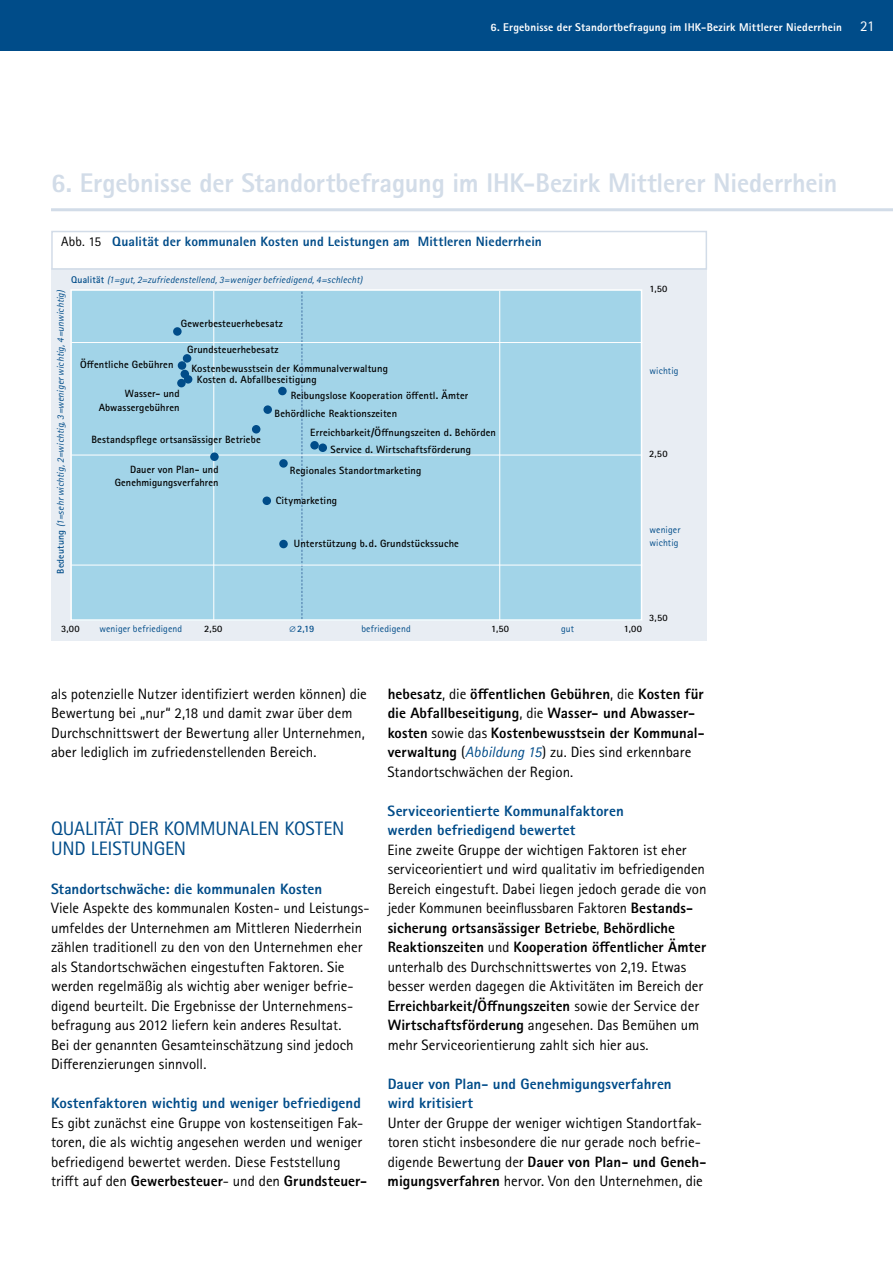
<style>
.page{position:relative;width:893px;height:1263px;background:#fff}
.page>*{position:absolute;margin:0;border:0;box-sizing:border-box;transform-origin:0 0}
.t1{font:800 27px "Rotis Sans Serif Pro";letter-spacing:-.005em;color:#d2dce8}
.t2{font:19.5px "Rotis Sans Serif Pro";letter-spacing:-.01em;color:#004c89}
.t3{font:15px/19.5px "Rotis Sans Serif Pro";letter-spacing:-.005em;color:#000}
.t4{font:800 15px/19.5px "Rotis Sans Serif Pro";color:#000}
.t5{font:800 15px/19.5px "Rotis Sans Serif Pro";letter-spacing:.005em;color:#004c89}
.t6{font:15px "Rotis Sans Serif Pro";color:#fff}
.t7{font:800 13.5px "Rotis Sans Serif Pro";letter-spacing:.005em;color:#004c89}
.t8{font:800 11.25px "Rotis Sans Serif Pro";letter-spacing:.015em;color:#fff}
.t9{font:700 10.5px/13.5px "Rotis Sans Serif Pro";letter-spacing:.015em;color:#000;text-align:right}
.t10{font:italic 9.75px "Rotis Sans Serif Pro";letter-spacing:.01em;color:#004c89}
.t11{font:9.75px/13px "Rotis Sans Serif Pro";letter-spacing:.01em;color:#004c89}
.t12{font:700 9.75px "Rotis Sans Serif Pro";letter-spacing:.025em;color:#000}
.t13{font:700 9.75px "Rotis Sans Serif Pro";color:#004c89}
.s1{font-weight:400;color:#000}
.s2{font-weight:700;font-style:normal}
.s3{font-weight:800}
.s4{font-weight:400}
.s5{font-weight:400;font-style:italic;color:#004c89}
</style>
<div class="page">
<div style="left:0;top:0;width:893px;height:51px;background:#004c89"></div>
<div style="left:51px;top:268px;width:656px;height:372px;background:#e8edf3"></div>
<div style="left:71px;top:290px;width:571px;height:330px;background:#a2d4e8"></div>
<div style="left:70px;top:289px;width:572px;height:332px;border:2px solid #fff"></div>
<svg style="left:302px;top:292px;width:1px;height:327px"></svg>
<hr style="left:51px;top:208px;width:842px;height:3px;background:#d2dce8">
<hr style="left:213px;top:291px;width:1px;height:329px;background:#fff">
<hr style="left:71px;top:455px;width:571px;height:1px;background:#fff">
<hr style="left:71px;top:565px;width:571px;height:1px;background:#fff">
<hr style="left:71px;top:342px;width:571px;height:1px;background:#fff">
<hr style="left:499px;top:291px;width:1px;height:329px;background:#fff">
<div style="left:51px;top:231px;width:656px;height:39px;border:2px solid #d2dce8"></div>
<div style="left:263px;top:405px;width:9px;height:9px;background:#004c89;border-radius:50%"></div>
<div style="left:183px;top:354px;width:8px;height:9px;background:#004c89;border-radius:50%"></div>
<div style="left:263px;top:496px;width:8px;height:9px;background:#004c89;border-radius:50%"></div>
<div style="left:252px;top:425px;width:8px;height:8px;background:#004c89;border-radius:50%"></div>
<div style="left:279px;top:540px;width:9px;height:8px;background:#004c89;border-radius:50%"></div>
<div style="left:318px;top:443px;width:9px;height:9px;background:#004c89;border-radius:50%"></div>
<div style="left:184px;top:375px;width:8px;height:9px;background:#004c89;border-radius:50%"></div>
<div style="left:210px;top:452px;width:9px;height:9px;background:#004c89;border-radius:50%"></div>
<div style="left:310px;top:441px;width:9px;height:8px;background:#004c89;border-radius:50%"></div>
<div style="left:278px;top:387px;width:9px;height:8px;background:#004c89;border-radius:50%"></div>
<div style="left:279px;top:459px;width:9px;height:9px;background:#004c89;border-radius:50%"></div>
<div style="left:178px;top:361px;width:8px;height:9px;background:#004c89;border-radius:50%"></div>
<div style="left:181px;top:370px;width:8px;height:8px;background:#004c89;border-radius:50%"></div>
<div style="left:177px;top:379px;width:9px;height:8px;background:#004c89;border-radius:50%"></div>
<div style="left:173px;top:327px;width:9px;height:9px;background:#004c89;border-radius:50%"></div>
<p class="t8" style="left:491px;top:20px;width:353px">6. Ergebnisse der Standortbefragung im IHK-Bezirk Mittlerer Niederrhein</p>
<p class="t6" style="left:860px;top:17px;width:16px">21</p>
<h1 class="t1" style="left:51px;top:165px;width:788px">6. Ergebnisse der Standortbefragung im IHK-Bezirk Mittlerer Niederrhein</h1>
<p class="t7" style="left:61px;top:233px;width:482px"><span class="s1">Abb. 15</span> Qualität der kommunalen Kosten und Leistungen am Mittleren Niederrhein</p>
<p class="t10" style="left:71px;top:274px;width:293px"><span class="s2">Qualität</span> (1=gut, 2=zufriedenstellend, 3=weniger befriedigend, 4=schlecht)</p>
<p class="t10" style="left:55px;top:574px;width:285px;rotate:-90deg"><span class="s2">Bedeutung</span> (1=sehr wichtig, 2=wichtig, 3=weniger wichtig, 4=unwichtig)</p>
<p class="t9" style="left:181px;top:316px;width:103px">Gewerbesteuerhebesatz</p>
<p class="t9" style="left:187px;top:343px;width:93px">Grundsteuerhebesatz</p>
<p class="t9" style="left:80px;top:358px;width:95px">Öffentliche Gebühren</p>
<p class="t9" style="left:191px;top:362px;width:198px">Kostenbewusstsein der Kommunalverwaltung</p>
<p class="t9" style="left:275px;top:407px;width:124px">Behördliche Reaktionszeiten</p>
<p class="t9" style="left:197px;top:373px;width:121px">Kosten d. Abfallbeseitigung</p>
<p class="t9" style="left:291px;top:388px;width:179px">Reibungslose Kooperation öffentl. Ämter</p>
<p class="t9" style="left:310px;top:425px;width:187px;line-height:16px;text-align:center">Erreichbarkeit/Öffnungszeiten d. Behörden<br>Service d. Wirtschaftsförderung</p>
<p class="t9" style="left:290px;top:464px;width:133px">Regionales Standortmarketing</p>
<p class="t9" style="left:276px;top:494px;width:63px">Citymarketing</p>
<p class="t9" style="left:294px;top:537px;width:167px">Unterstützung b.d. Grundstückssuche</p>
<p class="t9" style="left:99px;top:387px;width:83px">Wasser- und<br>Abwassergebühren</p>
<p class="t9" style="left:91px;top:432px;width:171px">Bestandspflege ortsansässiger Betriebe</p>
<p class="t9" style="left:115px;top:462px;width:105px">Dauer von Plan- und<br>Genehmigungsverfahren</p>
<p class="t12" style="left:649px;top:282px;width:20px">1,50</p>
<p class="t11" style="left:649px;top:364px;width:31px">wichtig</p>
<p class="t12" style="left:649px;top:448px;width:20px">2,50</p>
<p class="t11" style="left:649px;top:523px;width:32px">weniger wichtig</p>
<p class="t12" style="left:61px;top:623px;width:20px">3,00</p>
<p class="t11" style="left:99px;top:622px;width:84px">weniger befriedigend</p>
<p class="t12" style="left:204px;top:623px;width:20px">2,50</p>
<p class="t11" style="left:561px;top:622px;width:15px">gut</p>
<p class="t12" style="left:624px;top:623px;width:20px">1,00</p>
<p class="t11" style="left:361px;top:622px;width:51px">befriedigend</p>
<p class="t13" style="left:289px;top:623px;width:27px">∅2,19</p>
<p class="t12" style="left:491px;top:623px;width:20px">1,50</p>
<p class="t12" style="left:649px;top:611px;width:20px">3,50</p>
<p class="t3" style="left:51px;top:684px;width:317px">als potenzielle Nutzer identifiziert werden können) die Bewertung bei „nur“ 2,18 und damit zwar über dem Durchschnittswert der Bewertung aller Unternehmen, aber lediglich im zufriedenstellenden Bereich.</p>
<h2 class="t2" style="left:51px;top:817px;width:21px">Quali</h2>
<h2 class="t2" style="left:98px;top:817px;width:100px">tät der Kommunal</h2>
<h2 class="t2" style="left:258px;top:817px;width:84px">en Kosten</h2>
<h2 class="t2" style="left:51px;top:837px;width:12px">und</h2>
<h2 class="t2" style="left:91px;top:837px;width:94px">Leistung en</h2>
<p class="t5" style="left:51px;top:879px;width:273px">Standortschwäche: die kommunalen Kosten</p>
<p class="t3" style="left:51px;top:899px;width:320px">Viele Aspekte des kommunalen Kosten- und Leistungs&shy;umfeldes der Unternehmen am Mittleren Niederrhein zählen traditionell zu den von den Unternehmen eher als Standortschwächen eingestuften Faktoren. Sie werden regelmäßig als wichtig aber weniger befrie&shy;digend beurteilt. Die Ergebnisse der Unternehmens&shy;befragung aus 2012 liefern kein anderes Resultat.<br>Bei der genannten Gesamteinschätzung sind jedoch Differenzierungen sinnvoll.</p>
<p class="t5" style="left:51px;top:1093px;width:311px">Kostenfaktoren wichtig und weniger befriedigend</p>
<p class="t3" style="left:51px;top:1113px;width:318px">Es gibt zunächst eine Gruppe von kostenseitigen Fak&shy;toren, die als wichtig angesehen werden und weniger befriedigend bewertet werden. Diese Feststellung trifft auf den <span class="s3">Gewerbesteuer</span>- und den <span class="s3">Grundsteuer-</span></p>
<p class="t4" style="left:388px;top:684px;width:318px">hebesatz<span class="s4">, die</span> öffentlichen Gebühren<span class="s4">, die</span> Kosten für die Abfallbeseitigung<span class="s4">, die</span> Wasser- und Abwasser&shy;kosten <span class="s4">sowie das</span> Kostenbewusstsein der Kommunal&shy;verwaltung <span class="s4">(</span><span class="s5">Abbildung 15</span><span class="s4">) zu. Dies sind erkennbare Standortschwächen der Region.</span></p>
<p class="t5" style="left:388px;top:801px;width:238px">Serviceorientierte Kommunalfaktoren werden befriedigend bewertet</p>
<p class="t3" style="left:388px;top:840px;width:320px">Eine zweite Gruppe der wichtigen Faktoren ist eher serviceorientiert und wird qualitativ im befriedigenden Bereich eingestuft. Dabei liegen jedoch gerade die von jeder Kommunen beeinflussbaren Faktoren <span class="s3">Bestands&shy;sicherung ortsansässiger Betriebe</span>, <span class="s3">Behördliche -Reaktionszeiten</span> und <span class="s3">Kooperation öffentlicher Ämter </span>unterhalb des Durchschnittswertes von 2,19. Etwas besser werden dagegen die Aktivitäten im Bereich der <span class="s3">Erreichbarkeit/Öffnungszeiten</span> sowie der Service der <span class="s3">Wirtschaftsförderung</span> angesehen. Das Bemühen um mehr Serviceorientierung zahlt sich hier aus.</p>
<p class="t5" style="left:388px;top:1074px;width:286px">Dauer von Plan- und Genehmigungsverfahren wird kritisiert</p>
<p class="t3" style="left:388px;top:1113px;width:320px">Unter der Gruppe der weniger wichtigen Standortfak&shy;toren sticht insbesondere die nur gerade noch befrie&shy;digende Bewertung der <span class="s3">Dauer von Plan- und Geneh&shy;migungsverfahren</span> hervor. Von den Unternehmen, die</p>
</div>
